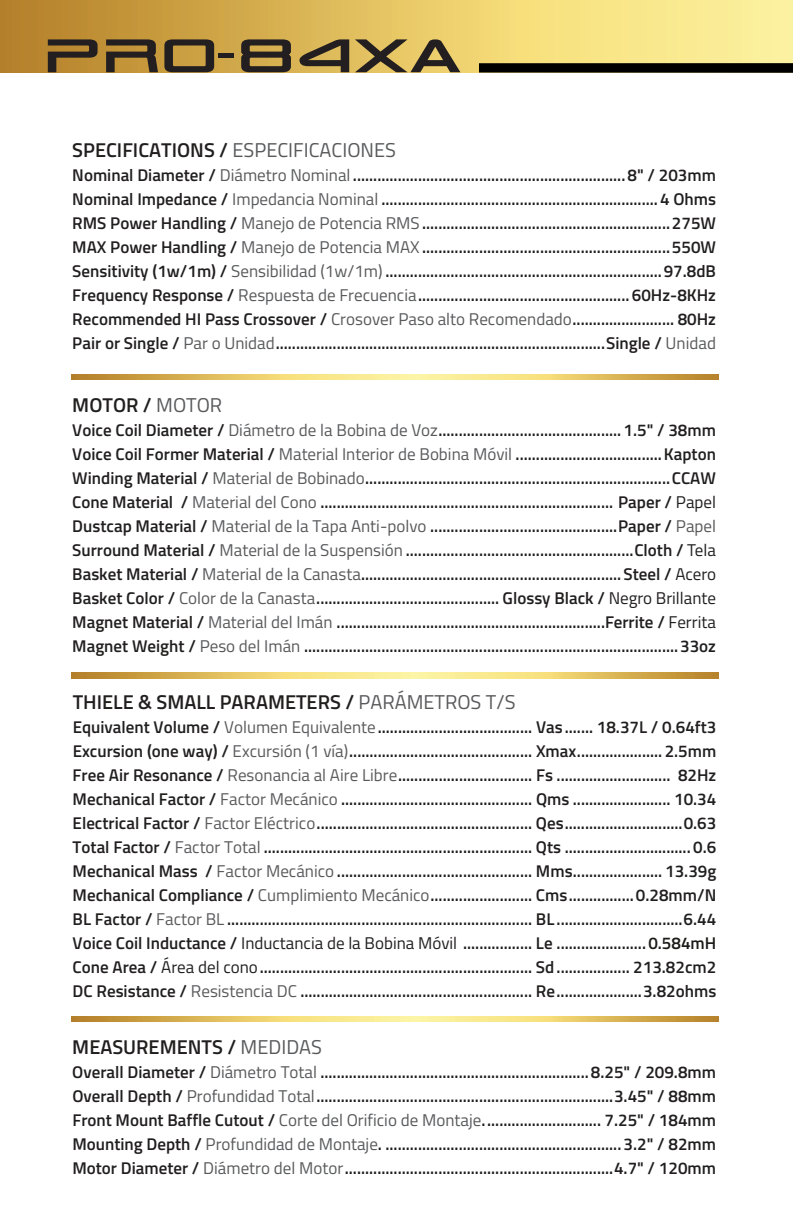
<style>
.page{position:relative;width:793px;height:1224px;background:#fff}
.page>*{position:absolute;margin:0;border:0;box-sizing:border-box;transform-origin:0 0}
.t1{font:62.2px "TR 909";color:#231f20;scale:1.17 1}
.t2{font:600 20px "Titillium Web";color:#211e1e}
.t3{font:20px "Titillium Web";color:#58595b}
.t4{font:600 17px/24px "Titillium Web";color:#211e1e;text-align:justify}
.s1{font-weight:600;color:#211e1e}
.s2{font-weight:400;color:#58595b}
.s3{font-weight:400}
.s4{font-weight:400;color:#5a595c}
.s5{color:#201d1e}
.s6{color:#1b1b19}
</style>
<div class="page">
<div style="left:0;top:0;width:792px;height:72px;background:linear-gradient(to right,#ba8427,#ffffa3)"></div>
<svg style="left:479px;top:47px;width:313px;height:26px;background:#9e9258"></svg>
<svg style="left:72px;top:374px;width:646px;height:6px;background:#e3c66a"></svg>
<svg style="left:72px;top:673px;width:646px;height:5px;background:#e3c66a"></svg>
<svg style="left:72px;top:1016px;width:646px;height:5px;background:#e3c66a"></svg>
<h1 class="t1" style="left:44px;top:14px;width:358px">PRO-84XA</h1>
<p class="t3" style="left:72px;top:135px;width:325px"><span class="s1">SPECIFICATIONS /</span> ESPECIFICACIONES</p>
<p class="t4" style="left:72px;top:162px;width:645px">Nominal Diameter / <span class="s2">Diámetro Nominal</span> ...................................................................8" / 203mm Nominal Impedance / <span class="s2">Impedancia Nominal</span> ....................................................................4 Ohms RMS Power Handling / <span class="s2">Manejo de Potencia RMS</span> .............................................................275W MAX Power Handling / <span class="s2">Manejo de Potencia MAX</span>.............................................................550W Sensitivity (1w/1m) / <span class="s2">Sensibilidad (1w/1m)</span> ....................................................................97.8dB Frequency Response / <span class="s2">Respuesta de Frecuencia</span>....................................................60Hz-8KHz Recommended HI Pass Crossover / <span class="s2">Crosover Paso alto Recomendado</span>......................... 80Hz Pair or Single / <span class="s2">Par o Unidad</span>.................................................................................Single / <span class="s2">Unidad</span></p>
<p class="t2" style="left:72px;top:390px;width:151px">MOTOR / <span class="s2">MOTOR</span></p>
<p class="t4" style="left:72px;top:417px;width:645px">Voice Coil Diameter / <span class="s2">Diámetro de la Bobina de Voz</span>.............................................1.5" / 38mm Voice Coil Former Material / <span class="s2">Material Interior de Bobina Móvil</span> ....................................Kapton Winding Material / <span class="s2">Material de Bobinado</span>...........................................................................CCAW Cone Material / <span class="s2">Material del Cono</span> ........................................................................ Paper / <span class="s3">Papel </span>Dustcap Material / <span class="s2">Material de la Tapa Anti-polvo</span> ..............................................Paper / <span class="s2">Papel </span>Surround Material / <span class="s2">Material de la Suspensión</span> ........................................................Cloth / <span class="s3">Tela </span>Basket Material / <span class="s2">Material de la Canasta</span>................................................................Steel / <span class="s3">Acero </span>Basket Color / <span class="s2">Color de la Canasta</span>............................................. Glossy Black / <span class="s3">Negro Brillante </span>Magnet Material / <span class="s2">Material del Imán</span> ..................................................................Ferrite / <span class="s3">Ferrita </span>Magnet Weight / <span class="s2">Peso del Imán</span> ............................................................................................33oz</p>
<p class="t2" style="left:73px;top:687px;width:444px">THIELE &amp; SMALL PARAMETERS / <span class="s4">PARÁMETROS T/S</span></p>
<p class="t4" style="left:73px;top:715px;width:645px">Equivalent Volume / <span class="s4">Volumen Equivalente</span><span class="s5">......................................</span> Vas <span class="s5">.......</span> 18.37L / 0.64ft3<br>Excursion (one way) / <span class="s4">Excursión (1 vía)</span><span class="s5">.............................................</span> Xmax<span class="s5">.....................</span>2.5mm Free Air Resonance / <span class="s4">Resonancia al Aire Libre</span><span class="s5">.................................</span> Fs ............................ 82Hz Mechanical Factor / <span class="s4">Factor Mecánico</span> <span class="s5">...............................................</span> Qms <span class="s5">........................</span> 10.34<br>Electrical Factor / <span class="s4">Factor Eléctrico</span><span class="s5">.....................................................</span> Qes<span class="s5">.............................</span>0.63<br>Total Factor / <span class="s4">Factor Total</span> <span class="s5">..................................................................</span> Qts <span class="s5">...............................</span> 0.6<br>Mechanical Mass / <span class="s4">Factor Mecánico</span> ................................................ Mms...................... 13.39g Mechanical Compliance / <span class="s4">Cumplimiento Mecánico</span>......................... Cms................0.28mm/N BL Factor / <span class="s4">Factor BL</span> ........................................................................... BL ...............................6.44<br>Voice Coil Inductance / <span class="s3">Inductancia de la Bobina Móvil</span> ................. Le ......................<span class="s6">0.584mH </span>Cone Area / <span class="s3">Área del cono</span>................................................................... Sd .................. 213.82cm2<br>DC Resistance / <span class="s4">Resistencia DC</span> ......................................................... Re.....................3.82ohms</p>
<p class="t2" style="left:72px;top:1032px;width:251px">MEASUREMENTS / <span class="s2">MEDIDAS</span></p>
<p class="t4" style="left:72px;top:1059px;width:645px">Overall Diameter / <span class="s2">Diámetro Total</span> ..................................................................8.25" / 209.8mm Overall Depth / <span class="s2">Profundidad Total</span>.........................................................................3.45" / 88mm Front Mount Baffle Cutout / <span class="s2">Corte del Orificio de Montaje</span>............................. 7.25" / 184mm Mounting Depth / <span class="s2">Profundidad de Montaje</span>. ..........................................................3.2" / 82mm Motor Diameter / <span class="s2">Diámetro del Motor</span>..................................................................4.7" / 120mm</p>
</div>
